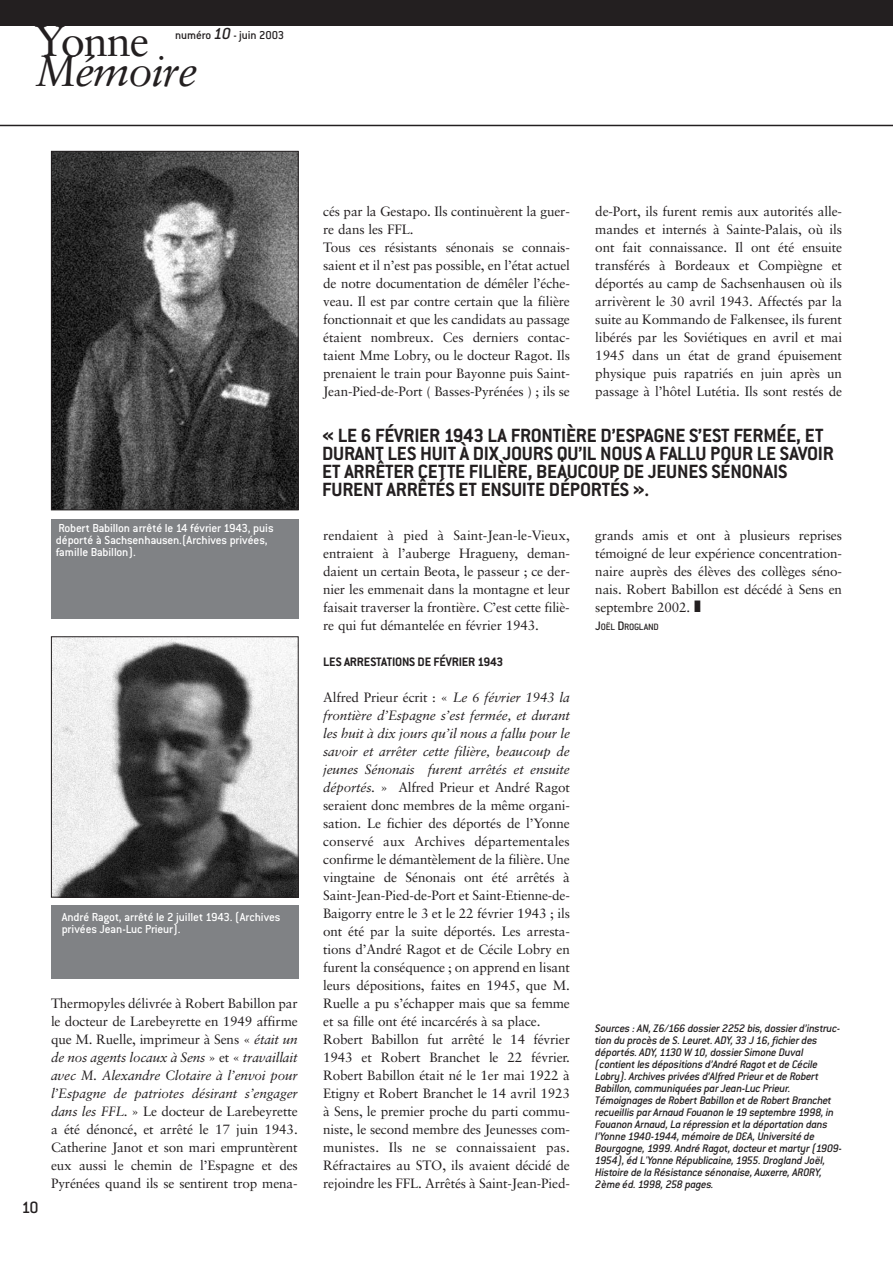
<style>
.page{position:relative;width:893px;height:1263px;background:#fff}
.page>*{position:absolute;margin:0;border:0;box-sizing:border-box;transform-origin:0 0}
.t1{font:italic 43.65px "Sabon";letter-spacing:-.03em;color:#231f20}
.t2{font:43.65px "Sabon";letter-spacing:-.03em;color:#231f20}
.t3{font:700 21px/18px "Conduit ITC";letter-spacing:-.01em;color:#231f20}
.t4{font:500 18px "Conduit ITC";color:#231f20}
.t5{font:13.5px/18px "Sabon";letter-spacing:-.01em;color:#231f20;text-align:justify}
.t6{font:700 13.5px "Conduit ITC";letter-spacing:-.01em;color:#231f20}
.t7{font:500 12.75px/12px "Conduit ITC";letter-spacing:-.01em;color:#fff}
.t8{font:500 12.6px "Conduit ITC";color:#231f20}
.t9{font:italic 500 12px/12px "Conduit ITC";letter-spacing:-.02em;color:#231f20}
.t10{font:500 10.2px "Conduit ITC";letter-spacing:-.015em;color:#231f20}
.s1{font-style:italic;font-size:17.55px}
.s2{font-style:italic}
.s3{font-size:13.5px}
</style>
<div class="page">
<div style="left:0;top:0;width:893px;height:26px;background:#231f20"></div>
<hr style="left:0;top:125px;width:893px;height:1px;background:#231f20">
<img style="left:53px;top:153px;width:244px;height:355px">
<div style="left:51px;top:151px;width:248px;height:359px;border:1px solid #231f20"></div>
<div style="left:51px;top:519px;width:248px;height:100px;background:#808285"></div>
<img style="left:53px;top:638px;width:244px;height:257px">
<div style="left:51px;top:636px;width:248px;height:261px;border:1px solid #231f20"></div>
<div style="left:51px;top:905px;width:248px;height:74px;background:#808285"></div>
<h1 class="t2" style="left:34px;top:23px;width:116px">Yonne</h1>
<h1 class="t1" style="left:35px;top:53px;width:164px">Mémoire</h1>
<p class="t8" style="left:175px;top:31px;width:111px">numéro <span class="s1">10</span> - juin 2003</p>
<p class="t7" style="left:56px;top:524px;width:219px">Robert Babillon arrêté le 14 février 1943, puis déporté à Sachsenhausen.(Archives privées, famille Babillon).</p>
<p class="t7" style="left:62px;top:913px;width:220px">André Ragot, arrêté le 2 juillet 1943. (Archives privées Jean-Luc Prieur).</p>
<h3 class="t4" style="left:22px;top:1201px;width:19px">10</h3>
<p class="t5" style="left:51px;top:995px;width:248px">Thermopyles délivrée à Robert Babillon par le docteur de Larebeyrette en 1949 affirme que M. Ruelle, imprimeur à Sens « <span class="s2">était un de nos agents locaux à Sens</span> » et « <span class="s2">travaillait avec M. Alexandre Clotaire à l’envoi pour l’Espagne de patriotes désirant s’engager dans les FFL.</span> » Le docteur de Larebeyrette a été dénoncé, et arrêté le 17 juin 1943.<br>Catherine Janot et son mari empruntèrent eux aussi le chemin de l’Espagne et des Pyrénées quand ils se sentirent trop mena-</p>
<p class="t5" style="left:323px;top:203px;width:248px;text-align:left">cés par la Gestapo. Ils continuèrent la guer&shy;re dans les FFL.<br>Tous ces résistants sénonais se connais&shy;saient et il n’est pas possible, en l’état actuel de notre documentation de démêler l’éche&shy;veau. Il est par contre certain que la filière fonctionnait et que les candidats au passage étaient nombreux. Ces derniers contac&shy;taient Mme Lobry, ou le docteur Ragot. Ils prenaient le train pour Bayonne puis Saint-Jean-Pied-de-Port ( Basses-Pyrénées ) ; ils se</p>
<p class="t5" style="left:595px;top:203px;width:248px">de-Port, ils furent remis aux autorités alle&shy;mandes et internés à Sainte-Palais, où ils ont fait connaissance. Il ont été ensuite transférés à Bordeaux et Compiègne et déportés au camp de Sachsenhausen où ils arrivèrent le 30 avril 1943. Affectés par la suite au Kommando de Falkensee, ils furent libérés par les Soviétiques en avril et mai 1945 dans un état de grand épuisement physique puis rapatriés en juin après un passage à l’hôtel Lutétia. Ils sont restés de</p>
<h2 class="t3" style="left:322px;top:429px;width:513px">« LE 6 FÉVRIER 1943 LA FRONTIÈRE D’ESPAGNE S’EST FERMÉE, ET DURANT LES HUIT À DIX JOURS QU’IL NOUS A FALLU POUR LE SAVOIR ET ARRÊTER CETTE FILIÈRE, BEAUCOUP DE JEUNES SÉNONAIS FURENT ARRÊTÉS ET ENSUITE DÉPORTÉS ».</h2>
<p class="t5" style="left:323px;top:527px;width:248px">rendaient à pied à Saint-Jean-le-Vieux, entraient à l’auberge Hragueny, deman&shy;daient un certain Beota, le passeur ; ce der&shy;nier les emmenait dans la montagne et leur faisait traverser la frontière. C’est cette filiè&shy;re qui fut démantelée en février 1943.</p>
<p class="t6" style="left:323px;top:658px;width:182px">LES ARRESTATIONS DE FÉVRIER 1943</p>
<p class="t5" style="left:323px;top:689px;width:248px;text-align:left">Alfred Prieur écrit : « <span class="s2">Le 6 février 1943 la frontière d’Espagne s’est fermée, et durant les huit à dix jours qu’il nous a fallu pour le savoir et arrêter cette filière, beaucoup de jeunes Sénonais furent arrêtés et ensuite déportés.</span> » Alfred Prieur et André Ragot seraient donc membres de la même organi&shy;sation. Le fichier des déportés de l’Yonne conservé aux Archives départementales confirme le démantèlement de la filière. Une vingtaine de Sénonais ont été arrêtés à Saint-Jean-Pied-de-Port et Saint-Etienne-de-Baigorry entre le 3 et le 22 février 1943 ; ils ont été par la suite déportés. Les arresta&shy;tions d’André Ragot et de Cécile Lobry en furent la conséquence ; on apprend en lisant leurs dépositions, faites en 1945, que M.<br>Ruelle a pu s’échapper mais que sa femme et sa fille ont été incarcérés à sa place.<br>Robert Babillon fut arrêté le 14 février 1943 et Robert Branchet le 22 février.<br>Robert Babillon était né le 1er mai 1922 à Etigny et Robert Branchet le 14 avril 1923 à Sens, le premier proche du parti commu&shy;niste, le second membre des Jeunesses com&shy;munistes. Ils ne se connaissaient pas.<br>Réfractaires au STO, ils avaient décidé de rejoindre les FFL. Arrêtés à Saint-Jean-Pied-</p>
<p class="t5" style="left:595px;top:527px;width:248px">grands amis et ont à plusieurs reprises témoigné de leur expérience concentration&shy;naire auprès des élèves des collèges séno&shy;nais. Robert Babillon est décédé à Sens en septembre 2002. ❚</p>
<p class="t10" style="left:595px;top:624px;width:65px"><span class="s3">J</span>OËL <span class="s3">D</span>ROGLAND</p>
<p class="t9" style="left:595px;top:1024px;width:248px">Sources : AN, Z6/166 dossier 2252 bis, dossier d’instruc&shy;tion du procès de S. Leuret. ADY, 33 J 16, fichier des déportés. ADY, 1130 W 10, dossier Simone Duval (contient les dépositions d’André Ragot et de Cécile Lobry). Archives privées d’Alfred Prieur et de Robert Babillon, communiquées par Jean-Luc Prieur.<br>Témoignages de Robert Babillon et de Robert Branchet recueillis par Arnaud Fouanon le 19 septembre 1998, in Fouanon Arnaud, La répression et la déportation dans l’Yonne 1940-1944, mémoire de DEA, Université de Bourgogne, 1999. André Ragot, docteur et martyr (1909- 1954), éd L'Yonne Républicaine, 1955. Drogland Joël, Histoire de la Résistance sénonaise, Auxerre, ARORY, 2ème éd. 1998, 258 pages.</p>
</div>
